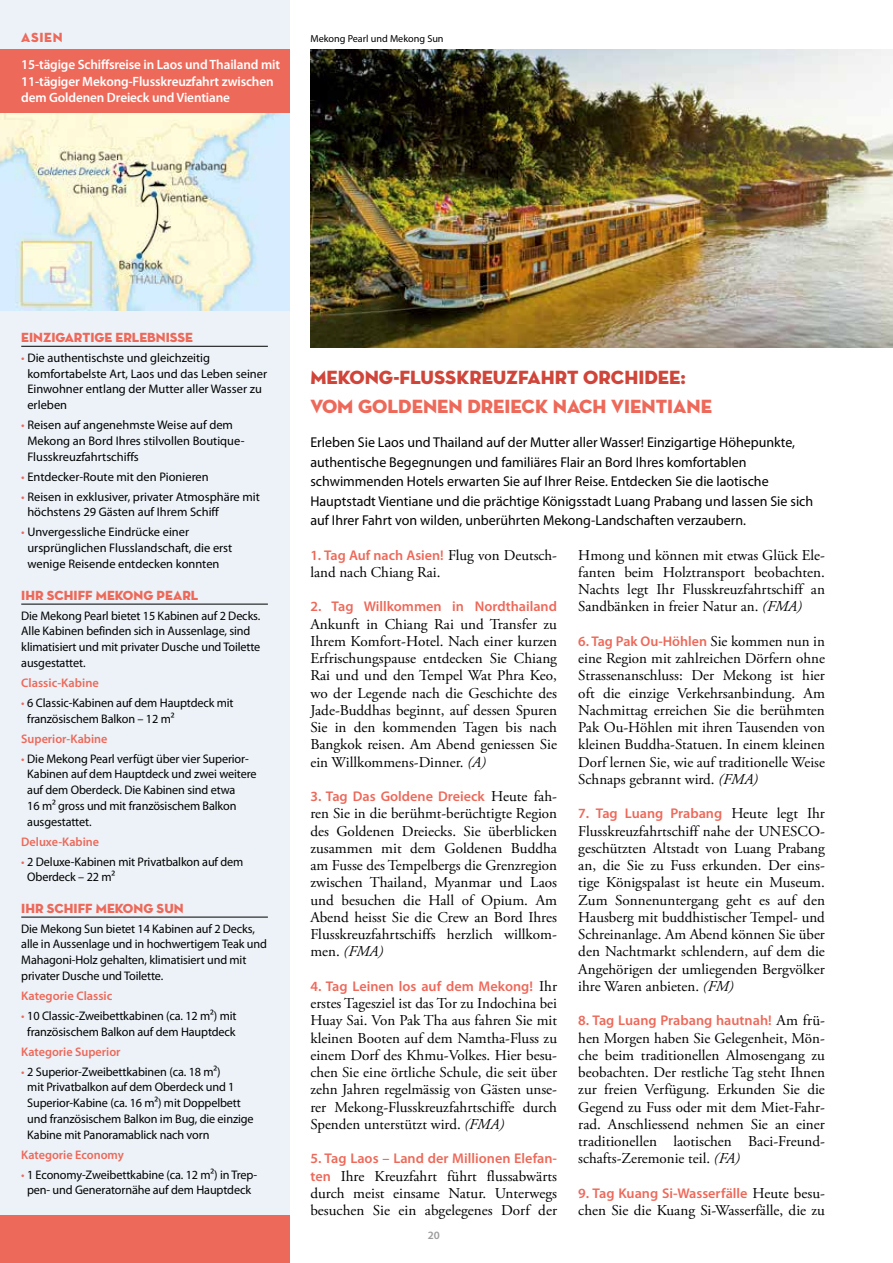
<style>
.page{position:relative;width:893px;height:1263px;background:#fff}
.page>*{position:absolute;margin:0;border:0;box-sizing:border-box;transform-origin:0 0}
.t1{font:19.5px "Neutra Disp Titling";color:#d0453a}
.t2{font:19.5px "Neutra Disp Titling";color:#ed695a}
.t3{font:15px/17.2px "Adobe Garamond Pro";color:#000;text-align:justify}
.t4{font:14.25px/19.5px "Myriad Pro";color:#000}
.t5{font:600 14.1px "Myriad Pro";color:#ed695a}
.t6{font:600 13.5px/16.5px "Myriad Pro";letter-spacing:-.01em;color:#fff}
.t7{font:13.5px "Neutra Disp Titling";color:#ed695a}
.t8{font:12.45px/15.8px "Myriad Pro";letter-spacing:-.01em;color:#000}
.t9{font:600 12.45px "Myriad Pro";color:#ed695a}
.t10{font:600 11.25px "Myriad Pro";color:#9c9c9d}
.t11{font:10.2px "Myriad Pro";color:#000}
.s1{color:#ed695a}
.s2{font-family:"Adobe Garamond Pro";font-weight:400;font-size:15px;color:#000}
.s3{font-style:italic}
.s4{font-family:"Myriad Pro";font-weight:600;font-size:14.1px;color:#ed695a}
</style>
<div class="page">
<div style="left:0;top:0;width:289px;height:1263px;background:#ecf2f8"></div>
<div style="left:0;top:49px;width:289px;height:65px;background:#ed695a"></div>
<hr style="left:21px;top:346px;width:247px;height:1px;background:#000">
<div style="left:0;top:1215px;width:289px;height:48px;background:#ed695a"></div>
<img style="left:0;top:114px;width:289px;height:196px">
<img style="left:310px;top:49px;width:583px;height:299px">
<hr style="left:21px;top:604px;width:247px;height:1px;background:#000">
<hr style="left:21px;top:917px;width:247px;height:1px;background:#000">
<p class="t7" style="left:21px;top:29px;width:33px">ASIEN</p>
<p class="t6" style="left:21px;top:57px;width:260px">15-tägige Schiffsreise in Laos und Thailand mit<br>11-tägiger Mekong-Flusskreuzfahrt zwischen dem Goldenen Dreieck und Vientiane</p>
<p class="t11" style="left:310px;top:33px;width:135px">Mekong Pearl und Mekong Sun</p>
<p class="t7" style="left:21px;top:329px;width:173px">EINZIGARTIGE ERLEBNISSE</p>
<p class="t8" style="left:27px;top:350px;width:241px;text-indent:-6px"><span class="s1">•</span> Die authentischste und gleichzeitig komfortabelste Art, Laos und das Leben seiner Einwohner entlang der Mutter aller Wasser zu erleben</p>
<p class="t8" style="left:27px;top:417px;width:219px;text-indent:-6px"><span class="s1">•</span> Reisen auf angenehmste Weise auf dem<br>Mekong an Bord Ihres stilvollen Boutique-<br>Flusskreuzfahrtschiffs</p>
<p class="t8" style="left:21px;top:469px;width:189px"><span class="s1">•</span> Entdecker-Route mit den Pionieren</p>
<p class="t8" style="left:27px;top:489px;width:234px;text-indent:-6px"><span class="s1">•</span> Reisen in exklusiver, privater Atmosphäre mit höchstens 29 Gästen auf Ihrem Schiff</p>
<p class="t8" style="left:27px;top:524px;width:206px;text-indent:-6px"><span class="s1">•</span> Unvergessliche Eindrücke einer ursprünglichen Flusslandschaft, die erst wenige Reisende entdecken konnten</p>
<p class="t7" style="left:21px;top:587px;width:179px">IHR SCHIFF MEKONG PEARL</p>
<p class="t8" style="left:21px;top:608px;width:241px">Die Mekong Pearl bietet 15 Kabinen auf 2 Decks.<br>Alle Kabinen befinden sich in Aussenlage, sind klimatisiert und mit privater Dusche und Toilette ausgestattet.</p>
<p class="t9" style="left:21px;top:676px;width:79px">Classic-Kabine</p>
<p class="t8" style="left:27px;top:695px;width:208px;text-indent:-6px"><span class="s1">•</span> 6 Classic-Kabinen auf dem Hauptdeck mit französischem Balkon – 12 m²</p>
<p class="t9" style="left:21px;top:732px;width:88px">Superior-Kabine</p>
<p class="t8" style="left:27px;top:751px;width:231px;text-indent:-6px"><span class="s1">•</span> Die Mekong Pearl verfügt über vier Superior-Kabinen auf dem Hauptdeck und zwei weitere auf dem Oberdeck. Die Kabinen sind etwa<br>16 m² gross und mit französischem Balkon ausgestattet.</p>
<p class="t9" style="left:21px;top:835px;width:79px">Deluxe-Kabine</p>
<p class="t8" style="left:27px;top:854px;width:218px;text-indent:-6px"><span class="s1">•</span> 2 Deluxe-Kabinen mit Privatbalkon auf dem<br>Oberdeck – 22 m²</p>
<p class="t7" style="left:21px;top:899px;width:164px">IHR SCHIFF MEKONG SUN</p>
<p class="t8" style="left:21px;top:921px;width:247px">Die Mekong Sun bietet 14 Kabinen auf 2 Decks, alle in Aussenlage und in hochwertigem Teak und Mahagoni-Holz gehalten, klimatisiert und mit privater Dusche und Toilette.</p>
<p class="t9" style="left:21px;top:989px;width:93px">Kategorie Classic</p>
<p class="t8" style="left:21px;top:1008px;width:217px;text-align:center"><span class="s1">•</span> 10 Classic-Zweibettkabinen (ca. 12 m²) mit französischem Balkon auf dem Hauptdeck</p>
<p class="t9" style="left:21px;top:1044px;width:101px">Kategorie Superior</p>
<p class="t8" style="left:27px;top:1064px;width:228px;text-indent:-6px"><span class="s1">•</span> 2 Superior-Zweibettkabinen (ca. 18 m²)<br>mit Privatbalkon auf dem Oberdeck und 1<br>Superior-Kabine (ca. 16 m²) mit Doppelbett und französischem Balkon im Bug, die einzige Kabine mit Panoramablick nach vorn</p>
<p class="t9" style="left:21px;top:1147px;width:104px">Kategorie Economy</p>
<p class="t8" style="left:21px;top:1167px;width:238px;text-align:center"><span class="s1">•</span> 1 Economy-Zweibettkabine (ca. 12 m²) in Trep&shy;pen- und Generatornähe auf dem Hauptdeck</p>
<h1 class="t1" style="left:310px;top:366px;width:377px">MEKONG-FLUSSKREUZFAHRT ORCHIDEE:</h1>
<h1 class="t2" style="left:310px;top:394px;width:403px">VOM GOLDENEN DREIECK NACH VIENTIANE</h1>
<p class="t4" style="left:310px;top:433px;width:504px">Erleben Sie Laos und Thailand auf der Mutter aller Wasser! Einzigartige Höhepunkte, authentische Begegnungen und familiäres Flair an Bord Ihres komfortablen schwimmenden Hotels erwarten Sie auf Ihrer Reise. Entdecken Sie die laotische Hauptstadt Vientiane und die prächtige Königsstadt Luang Prabang und lassen Sie sich auf Ihrer Fahrt von wilden, unberührten Mekong-Landschaften verzaubern.</p>
<p class="t5" style="left:310px;top:547px;width:248px">1. Tag Auf nach Asien! <span class="s2">Flug von Deutsch-</span></p>
<p class="t3" style="left:310px;top:564px;width:132px">land nach Chiang Rai.</p>
<p class="t5" style="left:310px;top:599px;width:248px">2. Tag Willkommen in Nordthailand</p>
<p class="t3" style="left:310px;top:616px;width:248px">Ankunft in Chiang Rai und Transfer zu Ihrem Komfort-Hotel. Nach einer kurzen Erfrischungspause entdecken Sie Chiang Rai und und den Tempel Wat Phra Keo, wo der Legende nach die Geschichte des Jade-Buddhas beginnt, auf dessen Spuren Sie in den kommenden Tagen bis nach Bangkok reisen. Am Abend geniessen Sie ein Willkommens-Dinner. <span class="s3">(A)</span></p>
<p class="t5" style="left:310px;top:789px;width:248px">3. Tag Das Goldene Dreieck <span class="s2">Heute fah-</span></p>
<p class="t3" style="left:310px;top:805px;width:248px">ren Sie in die berühmt-berüchtigte Region des Goldenen Dreiecks. Sie überblicken zusammen mit dem Goldenen Buddha am Fusse des Tempelbergs die Grenzregion zwischen Thailand, Myanmar und Laos und besuchen die Hall of Opium. Am Abend heisst Sie die Crew an Bord Ihres Flusskreuzfahrtschiffs herzlich willkom&shy;men. <span class="s3">(FMA)</span></p>
<p class="t5" style="left:310px;top:978px;width:248px">4. Tag Leinen los auf dem Mekong! <span class="s2">Ihr</span></p>
<p class="t3" style="left:310px;top:995px;width:248px">erstes Tagesziel ist das Tor zu Indochina bei Huay Sai. Von Pak Tha aus fahren Sie mit kleinen Booten auf dem Namtha-Fluss zu einem Dorf des Khmu-Volkes. Hier besu&shy;chen Sie eine örtliche Schule, die seit über zehn Jahren regelmässig von Gästen unse&shy;rer Mekong-Flusskreuzfahrtschiffe durch Spenden unterstützt wird. <span class="s3">(FMA)</span></p>
<p class="t5" style="left:310px;top:1151px;width:248px">5. Tag Laos – Land der Millionen Elefan-</p>
<p class="t3" style="left:310px;top:1168px;width:248px"><span class="s4">ten</span> Ihre Kreuzfahrt führt flussabwärts durch meist einsame Natur. Unterwegs besuchen Sie ein abgelegenes Dorf der</p>
<p class="t3" style="left:578px;top:547px;width:248px">Hmong und können mit etwas Glück Ele&shy;fanten beim Holztransport beobachten.<br>Nachts legt Ihr Flusskreuzfahrtschiff an Sandbänken in freier Natur an. <span class="s3">(FMA)</span></p>
<p class="t5" style="left:578px;top:633px;width:248px">6. Tag Pak Ou-Höhlen <span class="s2">Sie kommen nun in</span></p>
<p class="t3" style="left:578px;top:650px;width:248px">eine Region mit zahlreichen Dörfern ohne Strassenanschluss: Der Mekong ist hier oft die einzige Verkehrsanbindung. Am Nachmittag erreichen Sie die berühmten Pak Ou-Höhlen mit ihren Tausenden von kleinen Buddha-Statuen. In einem kleinen Dorf lernen Sie, wie auf traditionelle Weise Schnaps gebrannt wird. <span class="s3">(FMA)</span></p>
<p class="t5" style="left:578px;top:806px;width:248px">7. Tag Luang Prabang <span class="s2">Heute legt Ihr</span></p>
<p class="t3" style="left:578px;top:823px;width:248px">Flusskreuzfahrtschiff nahe der UNESCO&shy;geschützten Altstadt von Luang Prabang an, die Sie zu Fuss erkunden. Der eins&shy;tige Königspalast ist heute ein Museum.<br>Zum Sonnenuntergang geht es auf den Hausberg mit buddhistischer Tempel- und Schreinanlage. Am Abend können Sie über den Nachtmarkt schlendern, auf dem die Angehörigen der umliegenden Bergvölker ihre Waren anbieten. <span class="s3">(FM)</span></p>
<p class="t5" style="left:578px;top:1013px;width:248px">8. Tag Luang Prabang hautnah! <span class="s2">Am frü-</span></p>
<p class="t3" style="left:578px;top:1030px;width:248px">hen Morgen haben Sie Gelegenheit, Mön&shy;che beim traditionellen Almosengang zu beobachten. Der restliche Tag steht Ihnen zur freien Verfügung. Erkunden Sie die Gegend zu Fuss oder mit dem Miet-Fahr&shy;rad. Anschliessend nehmen Sie an einer traditionellen laotischen Baci-Freund&shy;schafts-Zeremonie teil. <span class="s3">(FA)</span></p>
<p class="t5" style="left:578px;top:1185px;width:248px">9. Tag Kuang Si-Wasserfälle <span class="s2">Heute besu-</span></p>
<p class="t3" style="left:578px;top:1202px;width:248px">chen Sie die Kuang Si-Wasserfälle, die zu</p>
<p class="t10" style="left:428px;top:1229px;width:14px">20</p>
</div>
